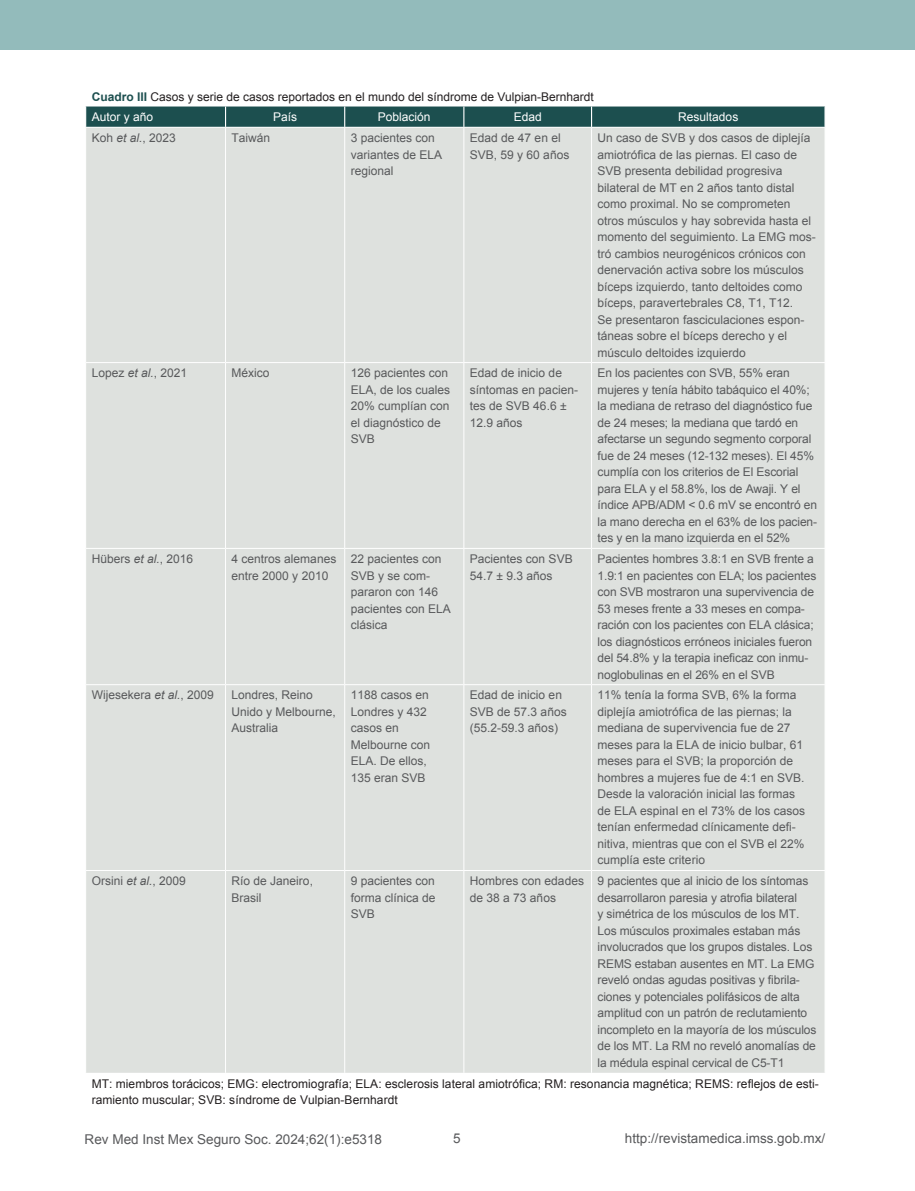
<style>
.page{position:relative;width:915px;height:1191px;background:#fff}
.page>*{position:absolute;margin:0;border:0;box-sizing:border-box;transform-origin:0 0}
.t1{font:13.5px "Arial";color:#58595b}
.t2{font:12px/16.5px "Arial";color:#58595b}
.t3{font:12px/20.7px "Arial";letter-spacing:.005em;color:#231f20}
.t4{font:12px "Arial";color:#fff}
.s1{font-weight:700;color:#1c4f4f}
.s2{color:#fff}
.s3{font-style:italic}
</style>
<div class="page">
<div style="left:0;top:0;width:914px;height:50px;background:#93bbbb"></div>
<div style="left:86px;top:128px;width:738px;height:944px;background:#dee1de"></div>
<hr style="left:225px;top:128px;width:1px;height:234px;background:#fff">
<hr style="left:344px;top:128px;width:1px;height:234px;background:#fff">
<hr style="left:463px;top:128px;width:1px;height:234px;background:#fff">
<hr style="left:591px;top:128px;width:1px;height:234px;background:#fff">
<hr style="left:225px;top:363px;width:1px;height:185px;background:#fff">
<hr style="left:344px;top:363px;width:1px;height:185px;background:#fff">
<hr style="left:463px;top:363px;width:1px;height:185px;background:#fff">
<hr style="left:591px;top:363px;width:1px;height:185px;background:#fff">
<hr style="left:225px;top:549px;width:1px;height:135px;background:#fff">
<hr style="left:344px;top:549px;width:1px;height:135px;background:#fff">
<hr style="left:463px;top:549px;width:1px;height:135px;background:#fff">
<hr style="left:591px;top:549px;width:1px;height:135px;background:#fff">
<hr style="left:225px;top:685px;width:1px;height:185px;background:#fff">
<hr style="left:344px;top:685px;width:1px;height:185px;background:#fff">
<hr style="left:463px;top:685px;width:1px;height:185px;background:#fff">
<hr style="left:591px;top:685px;width:1px;height:185px;background:#fff">
<hr style="left:225px;top:871px;width:1px;height:201px;background:#fff">
<hr style="left:344px;top:871px;width:1px;height:201px;background:#fff">
<hr style="left:463px;top:871px;width:1px;height:201px;background:#fff">
<hr style="left:591px;top:871px;width:1px;height:201px;background:#fff">
<hr style="left:85px;top:362px;width:140px;height:1px;background:#fff">
<hr style="left:225px;top:362px;width:119px;height:1px;background:#fff">
<hr style="left:344px;top:362px;width:119px;height:1px;background:#fff">
<hr style="left:463px;top:362px;width:128px;height:1px;background:#fff">
<hr style="left:591px;top:362px;width:234px;height:1px;background:#fff">
<hr style="left:85px;top:548px;width:140px;height:1px;background:#fff">
<hr style="left:225px;top:548px;width:119px;height:1px;background:#fff">
<hr style="left:344px;top:548px;width:119px;height:1px;background:#fff">
<hr style="left:463px;top:548px;width:128px;height:1px;background:#fff">
<hr style="left:591px;top:548px;width:234px;height:1px;background:#fff">
<hr style="left:85px;top:684px;width:140px;height:1px;background:#fff">
<hr style="left:225px;top:684px;width:119px;height:1px;background:#fff">
<hr style="left:344px;top:684px;width:119px;height:1px;background:#fff">
<hr style="left:463px;top:684px;width:128px;height:1px;background:#fff">
<hr style="left:591px;top:684px;width:234px;height:1px;background:#fff">
<hr style="left:85px;top:870px;width:140px;height:1px;background:#fff">
<hr style="left:225px;top:870px;width:119px;height:1px;background:#fff">
<hr style="left:344px;top:870px;width:119px;height:1px;background:#fff">
<hr style="left:463px;top:870px;width:128px;height:1px;background:#fff">
<hr style="left:591px;top:870px;width:234px;height:1px;background:#fff">
<svg style="left:85px;top:106px;width:740px;height:21px;background:#255656"></svg>
<p class="t3" style="left:92px;top:86px;width:503px"><span class="s1">Cuadro III</span> Casos y serie de casos reportados en el mundo del síndrome de Vulpian-Bernhardt<br><span class="s2">Autor y año</span></p>
<p class="t4" style="left:273px;top:109px;width:26px">País</p>
<p class="t4" style="left:378px;top:109px;width:54px">Población</p>
<p class="t4" style="left:513px;top:109px;width:30px">Edad</p>
<p class="t4" style="left:678px;top:109px;width:62px">Resultados</p>
<p class="t2" style="left:92px;top:130px;width:86px">Koh <span class="s3">et al.</span>, 2023</p>
<p class="t2" style="left:231px;top:130px;width:40px">Taiwán</p>
<p class="t2" style="left:350px;top:130px;width:93px">3 pacientes con variantes de ELA regional</p>
<p class="t2" style="left:469px;top:130px;width:101px">Edad de 47 en el<br>SVB, 59 y 60 años</p>
<p class="t2" style="left:597px;top:130px;width:220px">Un caso de SVB y dos casos de diplejía amiotrófica de las piernas. El caso de SVB presenta debilidad progresiva bilateral de MT en 2 años tanto distal como proximal. No se comprometen otros músculos y hay sobrevida hasta el momento del seguimiento. La EMG mos&shy;tró cambios neurogénicos crónicos con denervación activa sobre los músculos bíceps izquierdo, tanto deltoides como bíceps, paravertebrales C8, T1, T12.<br>Se presentaron fasciculaciones espon&shy;táneas sobre el bíceps derecho y el músculo deltoides izquierdo</p>
<p class="t2" style="left:92px;top:365px;width:97px">Lopez <span class="s3">et al.</span>, 2021</p>
<p class="t2" style="left:231px;top:365px;width:40px">México</p>
<p class="t2" style="left:350px;top:365px;width:101px">126 pacientes con<br>ELA, de los cuales<br>20% cumplían con el diagnóstico de<br>SVB</p>
<p class="t2" style="left:469px;top:365px;width:110px">Edad de inicio de síntomas en pacien&shy;tes de SVB 46.6 ±<br>12.9 años</p>
<p class="t2" style="left:597px;top:365px;width:221px">En los pacientes con SVB, 55% eran mujeres y tenía hábito tabáquico el 40%; la mediana de retraso del diagnóstico fue de 24 meses; la mediana que tardó en afectarse un segundo segmento corporal fue de 24 meses (12-132 meses). El 45% cumplía con los criterios de El Escorial para ELA y el 58.8%, los de Awaji. Y el índice APB/ADM &lt; 0.6 mV se encontró en la mano derecha en el 63% de los pacien&shy;tes y en la mano izquierda en el 52%</p>
<p class="t2" style="left:92px;top:551px;width:103px">Hübers <span class="s3">et al.</span>, 2016</p>
<p class="t2" style="left:231px;top:551px;width:106px">4 centros alemanes entre 2000 y 2010</p>
<p class="t2" style="left:350px;top:551px;width:102px">22 pacientes con<br>SVB y se com&shy;pararon con 146 pacientes con ELA clásica</p>
<p class="t2" style="left:469px;top:551px;width:104px">Pacientes con SVB<br>54.7 ± 9.3 años</p>
<p class="t2" style="left:597px;top:551px;width:220px">Pacientes hombres 3.8:1 en SVB frente a 1.9:1 en pacientes con ELA; los pacientes con SVB mostraron una supervivencia de 53 meses frente a 33 meses en compa&shy;ración con los pacientes con ELA clásica; los diagnósticos erróneos iniciales fueron del 54.8% y la terapia ineficaz con inmu&shy;noglobulinas en el 26% en el SVB</p>
<p class="t2" style="left:92px;top:687px;width:124px">Wijesekera <span class="s3">et al.</span>, 2009</p>
<p class="t2" style="left:231px;top:687px;width:106px">Londres, Reino<br>Unido y Melbourne,<br>Australia</p>
<p class="t2" style="left:350px;top:687px;width:81px">1188 casos en<br>Londres y 432 casos en<br>Melbourne con<br>ELA. De ellos,<br>135 eran SVB</p>
<p class="t2" style="left:469px;top:687px;width:98px">Edad de inicio en<br>SVB de 57.3 años (55.2-59.3 años)</p>
<p class="t2" style="left:597px;top:687px;width:209px">11% tenía la forma SVB, 6% la forma diplejía amiotrófica de las piernas; la mediana de supervivencia fue de 27 meses para la ELA de inicio bulbar, 61 meses para el SVB; la proporción de hombres a mujeres fue de 4:1 en SVB.<br>Desde la valoración inicial las formas de ELA espinal en el 73% de los casos tenían enfermedad clínicamente defi&shy;nitiva, mientras que con el SVB el 22% cumplía este criterio</p>
<p class="t2" style="left:92px;top:873px;width:96px">Orsini <span class="s3">et al.</span>, 2009</p>
<p class="t2" style="left:231px;top:873px;width:83px">Río de Janeiro,<br>Brasil</p>
<p class="t2" style="left:350px;top:873px;width:86px;text-align:justify">9 pacientes con forma clínica de SVB</p>
<p class="t2" style="left:469px;top:873px;width:116px">Hombres con edades de 38 a 73 años</p>
<p class="t2" style="left:597px;top:873px;width:220px">9 pacientes que al inicio de los síntomas desarrollaron paresia y atrofia bilateral<br>y simétrica de los músculos de los MT.<br>Los músculos proximales estaban más involucrados que los grupos distales. Los REMS estaban ausentes en MT. La EMG reveló ondas agudas positivas y fibrila&shy;ciones y potenciales polifásicos de alta amplitud con un patrón de reclutamiento incompleto en la mayoría de los músculos de los MT. La RM no reveló anomalías de la médula espinal cervical de C5-T1</p>
<p class="t3" style="left:92px;top:1075px;width:728px;line-height:16.5px">MT: miembros torácicos; EMG: electromiografía; ELA: esclerosis lateral amiotrófica; RM: resonancia magnética; REMS: reflejos de esti&shy;ramiento muscular; SVB: síndrome de Vulpian-Bernhardt</p>
<p class="t1" style="left:85px;top:1130px;width:299px">Rev Med Inst Mex Seguro Soc. 2024;62(1):e5318</p>
<p class="t1" style="left:453px;top:1129px;width:9px">5</p>
<p class="t1" style="left:624px;top:1129px;width:202px">http://revistamedica.imss.gob.mx/</p>
</div>
